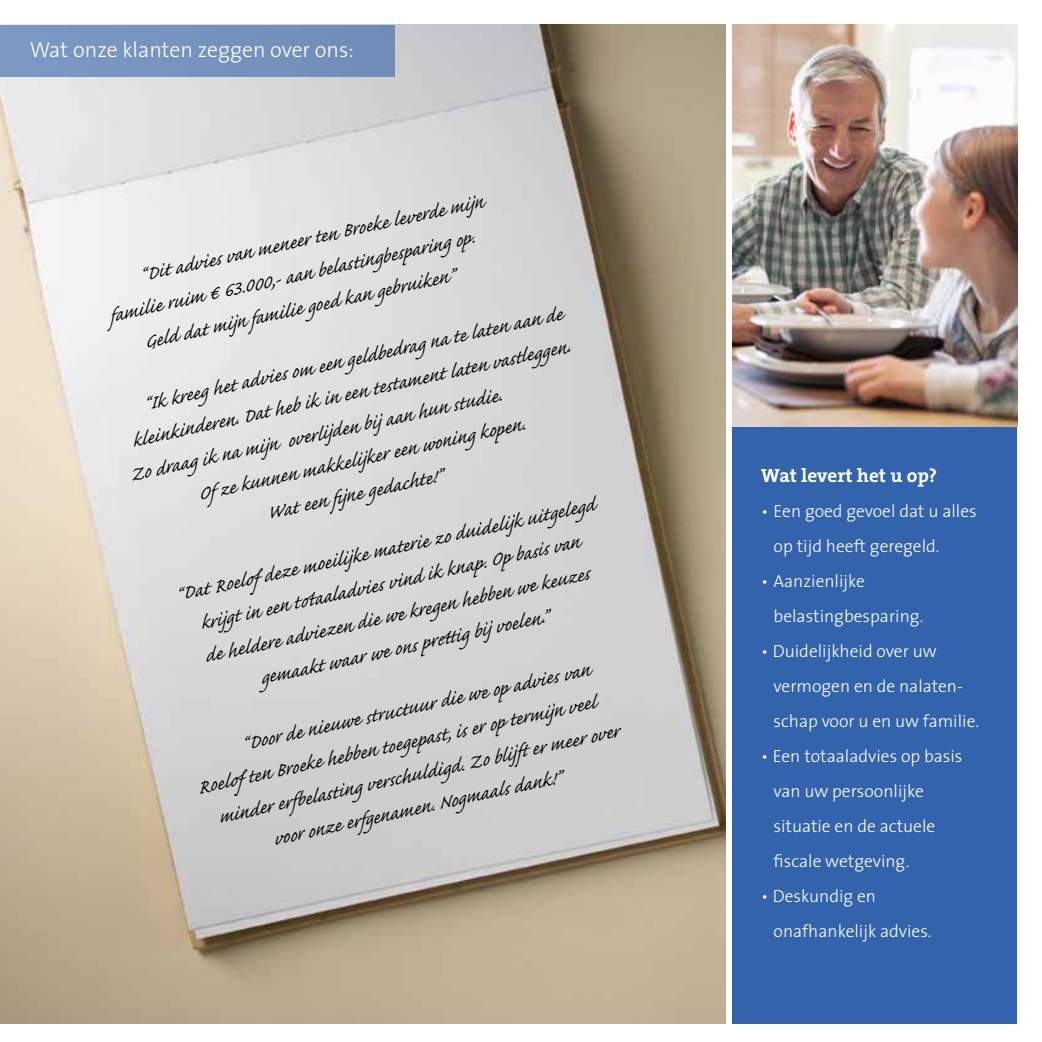
<style>
.page{position:relative;width:1042px;height:1042px;background:#fff}
.page>*{position:absolute;margin:0;border:0;box-sizing:border-box;transform-origin:0 0}
.t1{font:italic 23.97px/33.1px "Caflisch Script Pro";color:#000;text-align:center}
.t2{font:300 21.7px "The Sans";color:#fff}
.t3{font:700 19.25px "The Serif";letter-spacing:-.005em;color:#fff}
.t4{font:300 17.5px/35px "The Sans";color:#fff}
</style>
<div class="page">
<img style="left:0;top:25px;width:725px;height:998px">
<div style="left:733px;top:427px;width:284px;height:596px;background:#3363ac"></div>
<img style="left:733px;top:25px;width:284px;height:402px">
<div style="left:0;top:25px;width:394px;height:52px;background:#7693bf"></div>
<p class="t2" style="left:30px;top:31px;width:325px">Wat onze klanten zeggen over ons:</p>
<p class="t1" style="left:137px;top:261px;width:353px;rotate:-12deg">“Dit advies van meneer ten Broeke leverde mijn</p>
<p class="t1" style="left:107px;top:301px;width:374px;rotate:-12deg">familie ruim € 63.000,- aan belastingbesparing op.</p>
<p class="t1" style="left:141px;top:328px;width:318px;rotate:-12deg">Geld dat mijn familie goed kan gebruiken”</p>
<p class="t1" style="left:140px;top:390px;width:430px;rotate:-12deg">“Ik kreeg het advies om een geldbedrag na te laten aan de</p>
<p class="t1" style="left:129px;top:426px;width:449px;rotate:-12deg">kleinkinderen. Dat heb ik in een testament laten vastleggen.</p>
<p class="t1" style="left:127px;top:461px;width:381px;rotate:-12deg">Zo draag ik na mijn overlijden bij aan hun studie.</p>
<p class="t1" style="left:195px;top:480px;width:335px;rotate:-12deg">Of ze kunnen makkelijker een woning kopen.</p>
<p class="t1" style="left:264px;top:499px;width:180px;rotate:-12deg">Wat een fi jne gedachte!”</p>
<p class="t1" style="left:173px;top:580px;width:430px;rotate:-12deg">“Dat Roelof deze moeilijke materie zo duidelijk uitgelegd krijgt in een tot aaladvies vind ik knap. Op basis van<br>de heldere adviezen die we kregen hebben we keuzes gemaakt waar we ons prett ig bij voelen.”</p>
<p class="t1" style="left:238px;top:730px;width:357px;rotate:-12deg">“Door de nieuwe structuur die we op advies van</p>
<p class="t1" style="left:195px;top:773px;width:408px;rotate:-12deg">Roelof ten Broeke hebben toegepast, is er op termijn veel</p>
<p class="t1" style="left:215px;top:803px;width:411px;rotate:-12deg">minder erfbelasting verschuldigd. Zo blijft er meer over</p>
<p class="t1" style="left:270px;top:825px;width:295px;rotate:-12deg">voor onze erfgenamen. Nogmaals dank!”</p>
<p class="t3" style="left:761px;top:459px;width:177px">Wat levert het u op?</p>
<p class="t4" style="left:773px;top:492px;width:205px;text-indent:-12px">• Een goed gevoel dat u alles op tijd heeft geregeld.</p>
<p class="t4" style="left:773px;top:562px;width:151px;text-indent:-12px">• Aanzienlijke belastingbesparing.</p>
<p class="t4" style="left:773px;top:632px;width:207px;text-indent:-12px">• Duidelijkheid over uw vermogen en de nalaten&shy;schap voor u en uw familie.</p>
<p class="t4" style="left:773px;top:737px;width:190px;text-indent:-12px">• Een totaaladvies op basis van uw persoonlijke situatie en de actuele fiscale wetgeving.</p>
<p class="t4" style="left:773px;top:877px;width:159px;text-indent:-12px">• Deskundig en onafhankelijk advies.</p>
</div>
